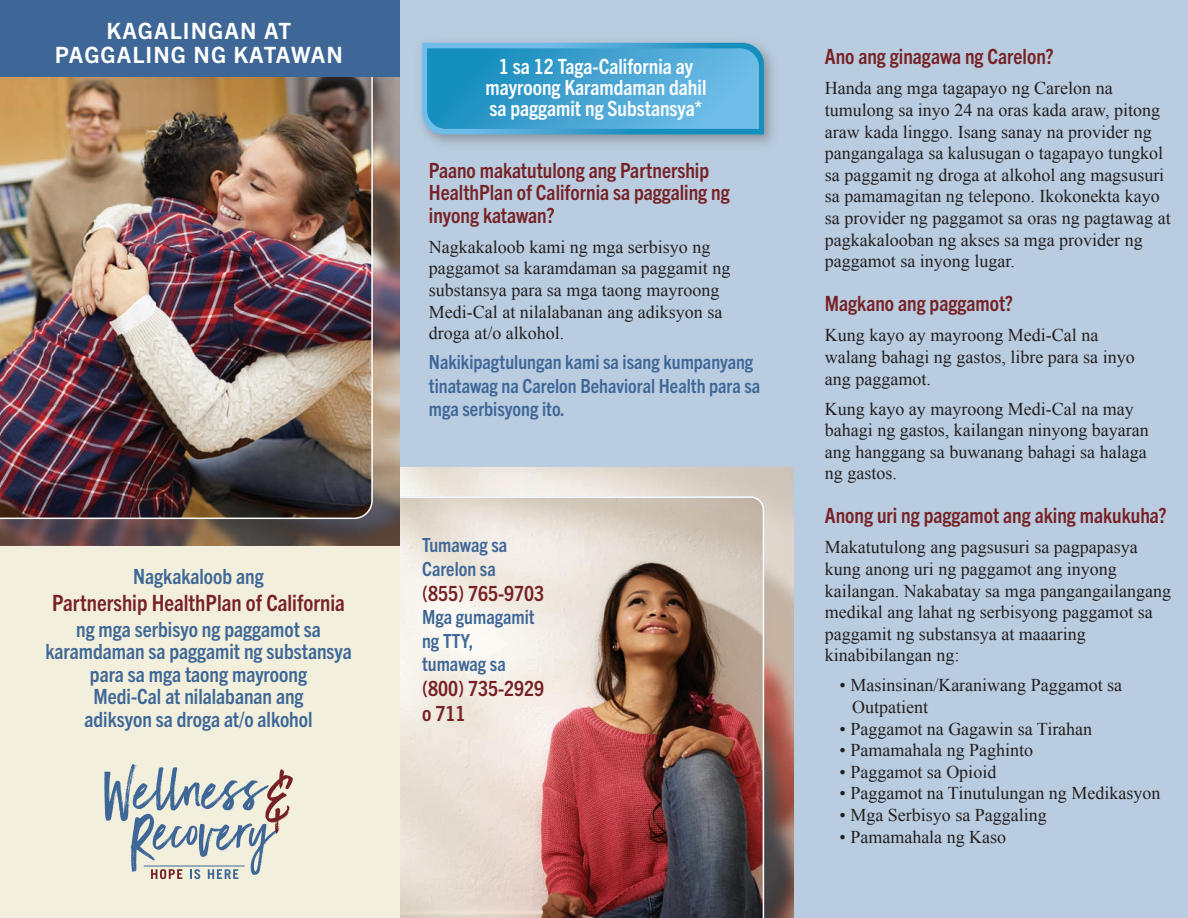
<style>
.page{position:relative;width:1188px;height:918px;background:#fff}
.page>*{position:absolute;margin:0;border:0;box-sizing:border-box;transform-origin:0 0}
.t1{font:700 condensed 22.5px "Trade Gothic Next LT Pro";color:#772125}
.t2{font:700 22.5px/24px "Trade Gothic Next LT Pro";letter-spacing:.05em;color:#fff;text-align:center}
.t3{font:700 condensed 21px/22.5px "Trade Gothic Next LT Pro";color:#772125}
.t4{font:700 condensed 21px/22.5px "Trade Gothic Next LT Pro";color:#3e6797;text-align:center}
.t5{font:700 condensed 21px/21px "Trade Gothic Next LT Pro";color:#fff;text-align:center}
.t6{font:700 condensed 19.5px/23.4px "Trade Gothic Next LT Pro";color:#3e6797}
.t7{font:18px/21.6px "Times New Roman";color:#231f20}
</style>
<div class="page">
<div style="left:375px;top:0;width:813px;height:918px;background:#b9cce0"></div>
<img style="left:399px;top:467px;width:394px;height:49px">
<img style="left:764px;top:516px;width:29px;height:402px">
<svg style="left:422px;top:43px;width:342px;height:91px;background:#44a4d2"></svg>
<img style="left:399px;top:496px;width:365px;height:422px">
<div style="left:0;top:0;width:399px;height:918px;background:#f2efdc"></div>
<hr style="left:0;top:546px;width:399px;height:1px;background:#f5f3e4">
<img style="left:0;top:77px;width:399px;height:469px">
<img style="left:0;top:77px;width:373px;height:442px">
<div style="left:0;top:0;width:399px;height:77px;background:#3e6797"></div>
<svg style="left:104px;top:764px;width:189px;height:115px"></svg>
<p class="t2" style="left:55px;top:18px;width:290px">KAGALINGAN AT<br>PAGGALING NG KATAWAN</p>
<p class="t4" style="left:133px;top:564px;width:132px">Nagkakaloob ang</p>
<p class="t1" style="left:52px;top:588px;width:294px">Partnership HealthPlan of California</p>
<p class="t4" style="left:45px;top:617px;width:308px">ng mga serbisyo ng paggamot sa karamdaman sa paggamit ng substansya para sa mga taong mayroong<br>Medi-Cal at nilalabanan ang<br>adiksyon sa droga at/o alkohol</p>
<p class="t5" style="left:486px;top:55px;width:222px">1 sa 12 Taga-California ay mayroong Karamdaman dahil sa paggamit ng Substansya*</p>
<p class="t3" style="left:429px;top:158px;width:302px">Paano makatutulong ang Partnership<br>HealthPlan of California sa paggaling ng inyong katawan?</p>
<p class="t7" style="left:429px;top:236px;width:303px">Nagkakaloob kami ng mga serbisyo ng paggamot sa karamdaman sa paggamit ng substansya para sa mga taong mayroong Medi-Cal at nilalabanan ang adiksyon sa droga at/o alkohol.</p>
<p class="t6" style="left:429px;top:349px;width:333px">Nakikipagtulungan kami sa isang kumpanyang tinatawag na Carelon Behavioral Health para sa mga serbisyong ito.</p>
<p class="t6" style="left:422px;top:532px;width:87px">Tumawag sa<br>Carelon sa</p>
<p class="t3" style="left:422px;top:581px;width:124px">(855) 765-9703</p>
<p class="t6" style="left:422px;top:604px;width:114px">Mga gumagamit ng TTY, tumawag sa</p>
<p class="t3" style="left:422px;top:675px;width:124px;line-height:25.2px">(800) 735-2929 o 711</p>
<p class="t3" style="left:825px;top:44px;width:230px">Ano ang ginagawa ng Carelon?</p>
<p class="t7" style="left:825px;top:77px;width:347px">Handa ang mga tagapayo ng Carelon na tumulong sa inyo 24 na oras kada araw, pitong araw kada linggo. Isang sanay na provider ng pangangalaga sa kalusugan o tagapayo tungkol sa paggamit ng droga at alkohol ang magsusuri sa pamamagitan ng telepono. Ikokonekta kayo sa provider ng paggamot sa oras ng pagtawag at pagkakalooban ng akses sa mga provider ng paggamot sa inyong lugar.</p>
<p class="t3" style="left:825px;top:291px;width:190px">Magkano ang paggamot?</p>
<p class="t7" style="left:825px;top:324px;width:311px">Kung kayo ay mayroong Medi-Cal na walang bahagi ng gastos, libre para sa inyo ang paggamot.</p>
<p class="t7" style="left:825px;top:397px;width:325px">Kung kayo ay mayroong Medi-Cal na may bahagi ng gastos, kailangan ninyong bayaran ang hanggang sa buwanang bahagi sa halaga ng gastos.</p>
<p class="t3" style="left:825px;top:503px;width:343px">Anong uri ng paggamot ang aking makukuha?</p>
<p class="t7" style="left:825px;top:536px;width:348px">Makatutulong ang pagsusuri sa pagpapasya kung anong uri ng paggamot ang inyong kailangan. Nakabatay sa mga pangangailangang medikal ang lahat ng serbisyong paggamot sa paggamit ng substansya at maaaring kinabibilangan ng:</p>
<p class="t7" style="left:852px;top:674px;width:272px;text-indent:-13px">• Masinsinan/Karaniwang Paggamot sa<br>Outpatient</p>
<p class="t7" style="left:840px;top:718px;width:254px">• Paggamot na Gagawin sa Tirahan</p>
<p class="t7" style="left:840px;top:739px;width:195px">• Pamamahala ng Paghinto</p>
<p class="t7" style="left:840px;top:761px;width:158px">• Paggamot sa Opioid</p>
<p class="t7" style="left:840px;top:782px;width:322px">• Paggamot na Tinutulungan ng Medikasyon</p>
<p class="t7" style="left:840px;top:804px;width:209px">• Mga Serbisyo sa Paggaling</p>
<p class="t7" style="left:840px;top:826px;width:168px">• Pamamahala ng Kaso</p>
</div>
